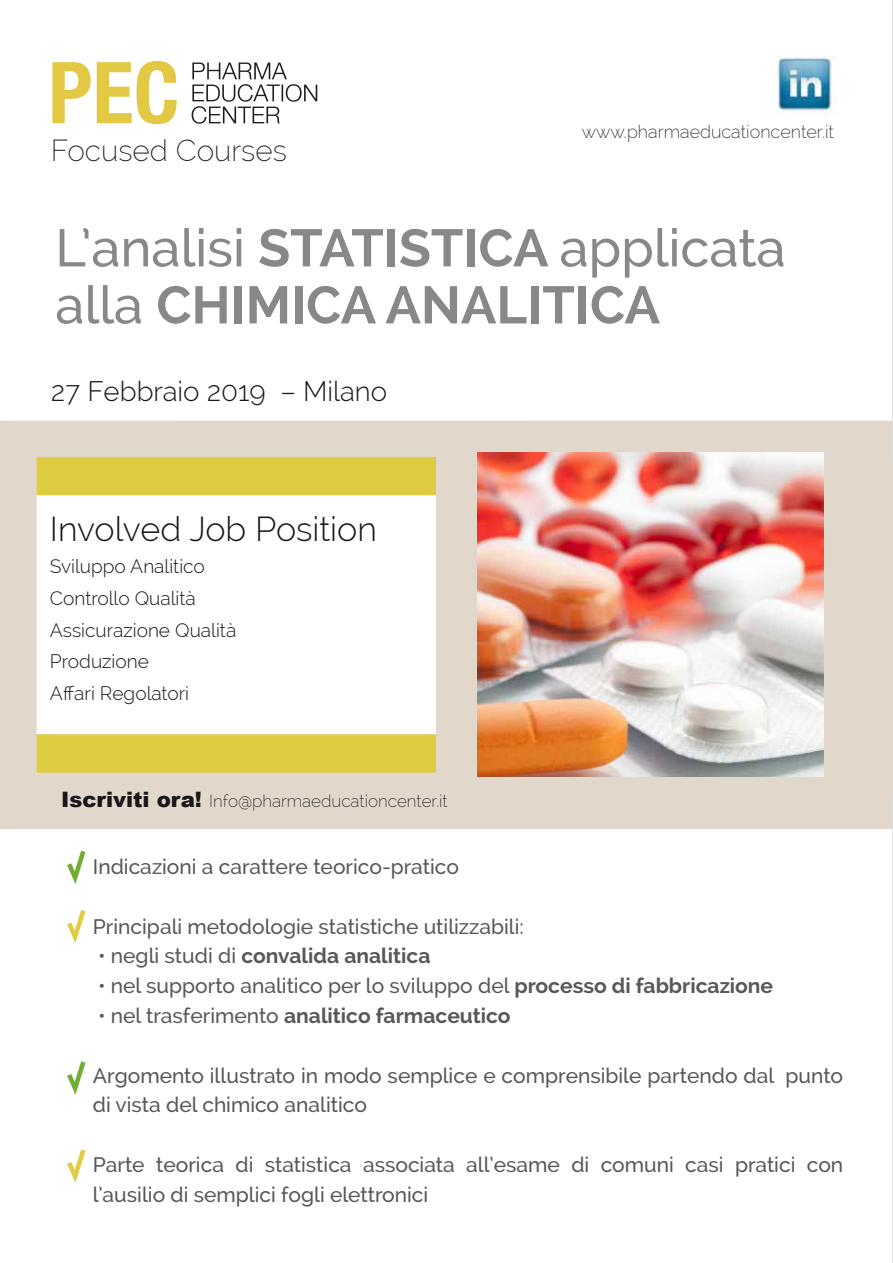
<style>
.page{position:relative;width:893px;height:1263px;background:#e1d7cb}
.page>*{position:absolute;margin:0;border:0;box-sizing:border-box;transform-origin:0 0}
.t1{font:700 52.5px/57px "Raleway";color:#87888a}
.t2{font:300 34.05px "Raleway";color:#1a171b}
.t3{font:200 29.7px "Raleway";color:#1a171b}
.t4{font:300 27.6px "Raleway";color:#1a171b}
.t5{font:500 21px/29.7px "Raleway";color:#58585a}
.t6{font:700 21px "Raleway";color:#58585a}
.t7{font:300 19.2px/32px "Raleway";color:#1a171b}
.t8{font:200 18px "Raleway";color:#1a171b}
.t9{font:200 16.95px "Raleway";color:#1a171b}
.s1{font-weight:500}
.s2{font-family:"Arial";font-weight:900;font-size:21.3px}
.s3{font-weight:700}
</style>
<div class="page">
<div style="left:0;top:829px;width:892px;height:434px;background:#fff"></div>
<div style="left:0;top:0;width:892px;height:421px;background:#fff"></div>
<svg style="left:67px;top:850px;width:19px;height:34px"></svg>
<svg style="left:67px;top:910px;width:19px;height:33px"></svg>
<div style="left:837px;top:462px;width:56px;height:332px;background:#e1d7cb"></div>
<svg style="left:67px;top:1061px;width:19px;height:34px"></svg>
<svg style="left:67px;top:1149px;width:19px;height:34px"></svg>
<img style="left:777px;top:56px;width:56px;height:60px">
<div style="left:37px;top:457px;width:399px;height:38px;background:#dfcc41"></div>
<div style="left:37px;top:495px;width:399px;height:239px;background:#fff"></div>
<div style="left:37px;top:734px;width:399px;height:39px;background:#dfcc41"></div>
<img style="left:478px;top:453px;width:345px;height:324px">
<svg style="left:52px;top:61px;width:125px;height:63px"></svg>
<svg style="left:192px;top:63px;width:125px;height:61px"></svg>
<h3 class="t3" style="left:51px;top:133px;width:238px">Focused Courses</h3>
<p class="t8" style="left:582px;top:121px;width:254px">www.pharmaeducationcenter.it</p>
<h1 class="t1" style="left:55px;top:220px;width:732px"><span class="s1">L’analisi</span> STATISTICA <span class="s1">applicata alla</span> CHIMICA ANALITICA</h1>
<h3 class="t4" style="left:51px;top:376px;width:338px">27 Febbraio 2019 – Milano</h3>
<h2 class="t2" style="left:50px;top:509px;width:328px">Involved Job Position</h2>
<p class="t7" style="left:50px;top:550px;width:188px">Sviluppo Analitico<br>Controllo Qualità<br>Assicurazione Qualità<br>Produzione<br>Affari Regolatori</p>
<p class="t9" style="left:61px;top:791px;width:388px"><span class="s2">Iscriviti ora!</span> Info@pharmaeducationcenter.it</p>
<p class="t5" style="left:93px;top:852px;width:367px">Indicazioni a carattere teorico-pratico</p>
<p class="t5" style="left:93px;top:911px;width:433px">Principali metodologie statistiche utilizzabili:</p>
<p class="t6" style="left:98px;top:944px;width:334px"><span class="s1">• negli studi di</span> convalida analitica</p>
<p class="t5" style="left:98px;top:971px;width:677px">• nel supporto analitico per lo sviluppo del <span class="s3">processo di fabbricazione</span></p>
<p class="t6" style="left:98px;top:1003px;width:414px"><span class="s1">• nel trasferimento</span> analitico farmaceutico</p>
<p class="t5" style="left:93px;top:1060px;width:752px">Argomento illustrato in modo semplice e comprensibile partendo dal punto di vista del chimico analitico</p>
<p class="t5" style="left:93px;top:1149px;width:752px">Parte teorica di statistica associata all’esame di comuni casi pratici con l’ausilio di semplici fogli elettronici</p>
</div>
